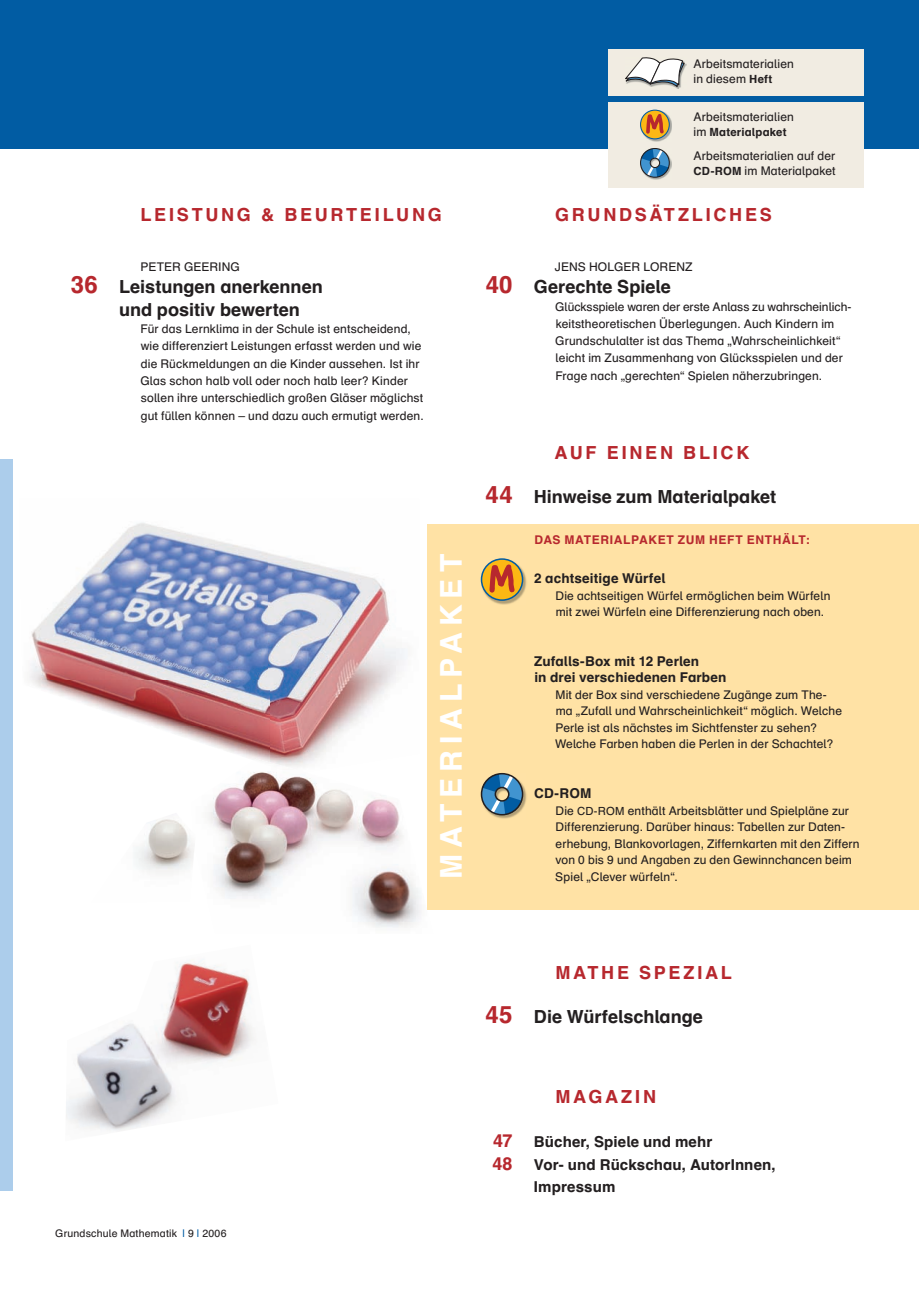
<style>
.page{position:relative;width:919px;height:1289px;background:#fff}
.page>*{position:absolute;margin:0;border:0;box-sizing:border-box;transform-origin:0 0}
.t1{font:700 30px "Schulbuch Nord OT";letter-spacing:.195em;color:#fff}
.t2{font:700 18px/22.5px "Schulbuch Nord OT";color:#231f20}
.t3{font:700 18px "Schulbuch Nord OT";letter-spacing:.15em;color:#b7282e}
.t4{font:700 15px "Schulbuch Nord OT";letter-spacing:.005em;color:#231f20}
.t5{font:700 13.5px/16.5px "Schulbuch Nord OT";letter-spacing:.01em;color:#231f20}
.t6{font:12px/17.2px "Schulbuch Nord OT";letter-spacing:.01em;color:#231f20}
.t7{font:700 12px "Schulbuch Nord OT";letter-spacing:.055em;color:#b7282e}
.t8{font:700 11.25px "Schulbuch Nord OT";letter-spacing:.02em;color:#231f20}
.t9{font:10.5px "Schulbuch Nord OT";letter-spacing:.02em;color:#231f20}
.s1{font-size:24px;color:#b7282e}
.s2{font-weight:700;font-size:11.25px}
.s3{font-weight:400;font-size:12px}
.s4{font-size:11.25px}
.s5{color:#015ca3}
.s6{font-size:18px;color:#b7282e}
</style>
<div class="page">
<div style="left:0;top:0;width:13px;height:149px;background:#015ca3"></div>
<div style="left:0;top:459px;width:13px;height:732px;background:#accdeb"></div>
<div style="left:13px;top:0;width:905px;height:149px;background:#015ca3"></div>
<div style="left:608px;top:49px;width:255px;height:47px;background:#f1ece2"></div>
<div style="left:608px;top:102px;width:255px;height:85px;background:#f1ece2"></div>
<svg style="left:625px;top:57px;width:60px;height:32px"></svg>
<img style="left:652px;top:158px;width:19px;height:22px">
<svg style="left:640px;top:148px;width:30px;height:31px"></svg>
<img style="left:640px;top:110px;width:31px;height:31px">
<svg style="left:640px;top:110px;width:29px;height:29px"></svg>
<div style="left:640px;top:110px;width:29px;height:29px;border:1px solid #015ca3;border-radius:50%"></div>
<svg style="left:646px;top:113px;width:18px;height:21px"></svg>
<div style="left:427px;top:524px;width:491px;height:386px;background:#ffe2a5"></div>
<img style="left:29px;top:522px;width:240px;height:204px">
<img style="left:269px;top:553px;width:138px;height:207px">
<img style="left:155px;top:726px;width:114px;height:33px">
<img style="left:208px;top:760px;width:213px;height:168px">
<img style="left:253px;top:758px;width:53px;height:16px">
<img style="left:134px;top:819px;width:60px;height:55px">
<img style="left:66px;top:959px;width:189px;height:172px">
<img style="left:483px;top:558px;width:44px;height:47px">
<svg style="left:481px;top:559px;width:41px;height:41px"></svg>
<div style="left:480px;top:558px;width:43px;height:43px;border:2px solid #015ca3;border-radius:50%"></div>
<svg style="left:489px;top:563px;width:26px;height:30px"></svg>
<img style="left:494px;top:787px;width:33px;height:32px">
<svg style="left:480px;top:772px;width:44px;height:44px"></svg>
<h2 class="t3" style="left:140px;top:203px;width:303px">LEISTUNG &amp; BEURTEILUNG</h2>
<p class="t6" style="left:141px;top:258px;width:101px">PETER GEERING</p>
<h2 class="t2" style="left:119px;top:275px;width:205px;text-indent:-48px"><span class="s1">36</span> Leistungen anerkennen und positiv bewerten</h2>
<p class="t6" style="left:140px;top:320px;width:285px">Für das Lernklima in der Schule ist entscheidend, wie differenziert Leistungen erfasst werden und wie die Rückmeldungen an die Kinder aussehen. Ist ihr Glas schon halb voll oder noch halb leer? Kinder sollen ihre unterschiedlich großen Gläser möglichst gut füllen können – und dazu auch ermutigt werden.</p>
<h1 class="t1" style="left:432px;top:878px;width:326px;rotate:-90deg">MATERIALPAKET</h1>
<p class="t6" style="left:693px;top:56px;width:102px;line-height:15px">Arbeitsmaterialien in diesem <span class="s2">Heft</span></p>
<p class="t6" style="left:693px;top:108px;width:102px">Arbeitsmaterialien</p>
<p class="t8" style="left:693px;top:125px;width:94px"><span class="s3">im</span> Materialpaket</p>
<p class="t6" style="left:693px;top:147px;width:144px;line-height:15px">Arbeitsmaterialien auf der<br><span class="s2">CD-ROM</span> im Materialpaket</p>
<h2 class="t3" style="left:555px;top:203px;width:218px">GRUNDSÄTZLICHES</h2>
<p class="t6" style="left:554px;top:258px;width:139px">JENS HOLGER LORENZ</p>
<h2 class="t2" style="left:485px;top:275px;width:187px"><span class="s1">40</span> Gerechte Spiele</h2>
<p class="t6" style="left:555px;top:297px;width:298px">Glücksspiele waren der erste Anlass zu wahrscheinlich&shy;keitstheoretischen Überlegungen. Auch Kindern im Grundschulalter ist das Thema „Wahrscheinlichkeit“ leicht im Zusammenhang von Glücksspielen und der Frage nach „gerechten“ Spielen näherzubringen.</p>
<h2 class="t3" style="left:554px;top:441px;width:196px">AUF EINEN BLICK</h2>
<h2 class="t2" style="left:485px;top:485px;width:292px"><span class="s1">44</span> Hinweise zum Materialpaket</h2>
<p class="t7" style="left:534px;top:532px;width:277px">DAS MATERIALPAKET ZUM HEFT ENTHÄLT:</p>
<p class="t5" style="left:534px;top:570px;width:133px">2 achtseitige Würfel</p>
<p class="t6" style="left:555px;top:587px;width:276px;line-height:16.5px">Die achtseitigen Würfel ermöglichen beim Würfeln mit zwei Würfeln eine Differenzierung nach oben.</p>
<p class="t5" style="left:534px;top:652px;width:194px">Zufalls-Box mit 12 Perlen<br>in drei verschiedenen Farben</p>
<p class="t6" style="left:555px;top:686px;width:288px;line-height:16.5px">Mit der Box sind verschiedene Zugänge zum The&shy;ma „Zufall und Wahrscheinlichkeit“ möglich. Welche Perle ist als nächstes im Sichtfenster zu sehen?<br>Welche Farben haben die Perlen in der Schachtel?</p>
<p class="t5" style="left:534px;top:784px;width:59px">CD-ROM</p>
<p class="t6" style="left:555px;top:801px;width:305px;line-height:16.5px">Die <span class="s4">CD-ROM</span> enthält Arbeitsblätter und Spielpläne zur Differenzierung. Darüber hinaus: Tabellen zur Daten&shy;erhebung, Blankovorlagen, Ziffernkarten mit den Ziffern von 0 bis 9 und Angaben zu den Gewinnchancen beim Spiel „Clever würfeln“.</p>
<p class="t9" style="left:55px;top:1226px;width:173px">Grundschule Mathematik <span class="s5">|</span> 9 <span class="s5">|</span> 2006</p>
<h2 class="t3" style="left:555px;top:961px;width:178px">MATHE SPEZIAL</h2>
<h2 class="t2" style="left:485px;top:1004px;width:219px"><span class="s1">45</span> Die Würfelschlange</h2>
<h2 class="t3" style="left:555px;top:1085px;width:102px">MAGAZIN</h2>
<p class="t4" style="left:493px;top:1132px;width:221px"><span class="s6">47</span> Bücher, Spiele und mehr</p>
<p class="t4" style="left:492px;top:1154px;width:285px"><span class="s6">48</span> Vor- und Rückschau, AutorInnen,</p>
<p class="t4" style="left:534px;top:1177px;width:83px">Impressum</p>
</div>
